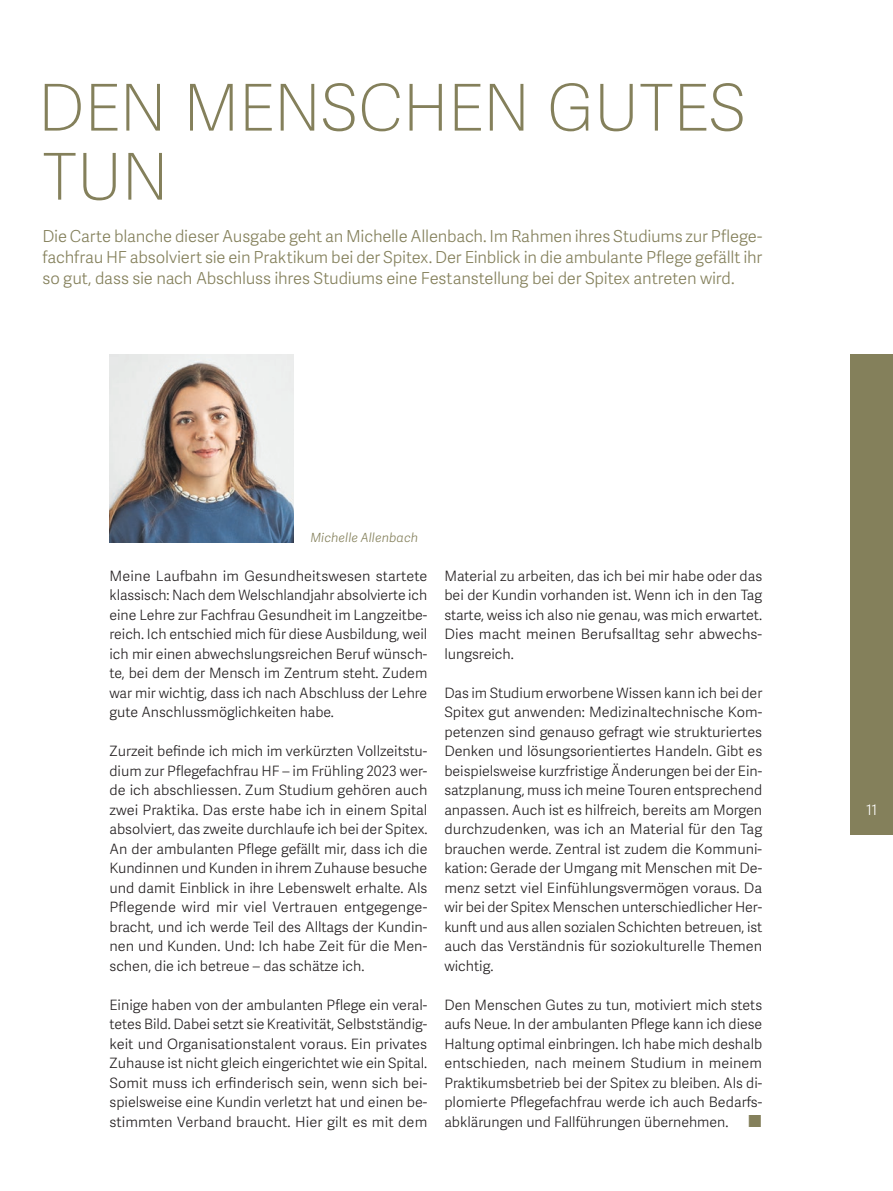
<style>
.page{position:relative;width:893px;height:1191px;background:#fff}
.page>*{position:absolute;margin:0;border:0;box-sizing:border-box;transform-origin:0 0}
.t1{font:100 64.5px/69px "Adelle Sans";letter-spacing:-.02em;color:#84805b}
.t2{font:300 16.5px/21px "Adelle Sans";letter-spacing:-.01em;color:#84805b;text-align:justify}
.t3{font:300 14.7px "Adelle Sans";color:#fff}
.t4{font:300 14.25px/19.5px "Adelle Sans";color:#231f20;text-align:justify}
.t5{font:italic 300 12.6px "Adelle Sans";letter-spacing:.01em;color:#84805b}
.s1{font-size:24px;color:#84805b}
</style>
<div class="page">
<div style="left:850px;top:354px;width:43px;height:480px;background:#84805b"></div>
<img style="left:109px;top:354px;width:184px;height:188px">
<h1 class="t1" style="left:37px;top:71px;width:710px">DEN MENSCHEN GUTES<br>TUN</h1>
<p class="t2" style="left:43px;top:225px;width:721px">Die Carte blanche dieser Ausgabe geht an Michelle Allenbach. Im Rahmen ihres Studiums zur Pflege&shy;fachfrau HF absolviert sie ein Praktikum bei der Spitex. Der Einblick in die ambulante Pflege gefällt ihr so gut, dass sie nach Abschluss ihres Studiums eine Festanstellung bei der Spitex antreten wird.</p>
<p class="t5" style="left:310px;top:528px;width:109px">Michelle Allenbach</p>
<p class="t4" style="left:109px;top:565px;width:319px">Meine Laufbahn im Gesundheitswesen startete klassisch: Nach dem Welschlandjahr absolvierte ich eine Lehre zur Fachfrau Gesundheit im Langzeitbe&shy;reich. Ich entschied mich für diese Ausbildung, weil ich mir einen abwechslungsreichen Beruf wünsch&shy;te, bei dem der Mensch im Zentrum steht. Zudem war mir wichtig, dass ich nach Abschluss der Lehre gute Anschlussmöglichkeiten habe.</p>
<p class="t4" style="left:109px;top:741px;width:320px">Zurzeit befinde ich mich im verkürzten Vollzeitstu&shy;dium zur Pflegefachfrau HF – im Frühling 2023 wer&shy;de ich abschliessen. Zum Studium gehören auch zwei Praktika. Das erste habe ich in einem Spital absolviert, das zweite durchlaufe ich bei der Spitex.<br>An der ambulanten Pflege gefällt mir, dass ich die Kundinnen und Kunden in ihrem Zuhause besuche und damit Einblick in ihre Lebenswelt erhalte. Als Pflegende wird mir viel Vertrauen entgegenge&shy;bracht, und ich werde Teil des Alltags der Kundin&shy;nen und Kunden. Und: Ich habe Zeit für die Men&shy;schen, die ich betreue – das schätze ich.</p>
<p class="t4" style="left:109px;top:994px;width:319px">Einige haben von der ambulanten Pflege ein veral&shy;tetes Bild. Dabei setzt sie Kreativität, Selbstständig&shy;keit und Organisationstalent voraus. Ein privates Zuhause ist nicht gleich eingerichtet wie ein Spital.<br>Somit muss ich erfinderisch sein, wenn sich bei&shy;spielsweise eine Kundin verletzt hat und einen be&shy;stimmten Verband braucht. Hier gilt es mit dem</p>
<p class="t4" style="left:444px;top:565px;width:319px">Material zu arbeiten, das ich bei mir habe oder das bei der Kundin vorhanden ist. Wenn ich in den Tag starte, weiss ich also nie genau, was mich erwartet.<br>Dies macht meinen Berufsalltag sehr abwechs&shy;lungsreich.</p>
<p class="t4" style="left:444px;top:682px;width:319px">Das im Studium erworbene Wissen kann ich bei der Spitex gut anwenden: Medizinaltechnische Kom&shy;petenzen sind genauso gefragt wie strukturiertes Denken und lösungsorientiertes Handeln. Gibt es beispielsweise kurzfristige Änderungen bei der Ein&shy;satzplanung, muss ich meine Touren entsprechend anpassen. Auch ist es hilfreich, bereits am Morgen durchzudenken, was ich an Material für den Tag brauchen werde. Zentral ist zudem die Kommuni&shy;kation: Gerade der Umgang mit Menschen mit De&shy;menz setzt viel Einfühlungsvermögen voraus. Da wir bei der Spitex Menschen unterschiedlicher Her&shy;kunft und aus allen sozialen Schichten betreuen, ist auch das Verständnis für soziokulturelle Themen wichtig.</p>
<p class="t4" style="left:444px;top:994px;width:319px">Den Menschen Gutes zu tun, motiviert mich stets aufs Neue. In der ambulanten Pflege kann ich diese Haltung optimal einbringen. Ich habe mich deshalb entschieden, nach meinem Studium in meinem Praktikumsbetrieb bei der Spitex zu bleiben. Als di&shy;plomierte Pflegefachfrau werde ich auch Bedarfs&shy;abklärungen und Fallführungen übernehmen. <span class="s1">W</span></p>
<p class="t3" style="left:866px;top:799px;width:13px">11</p>
</div>
